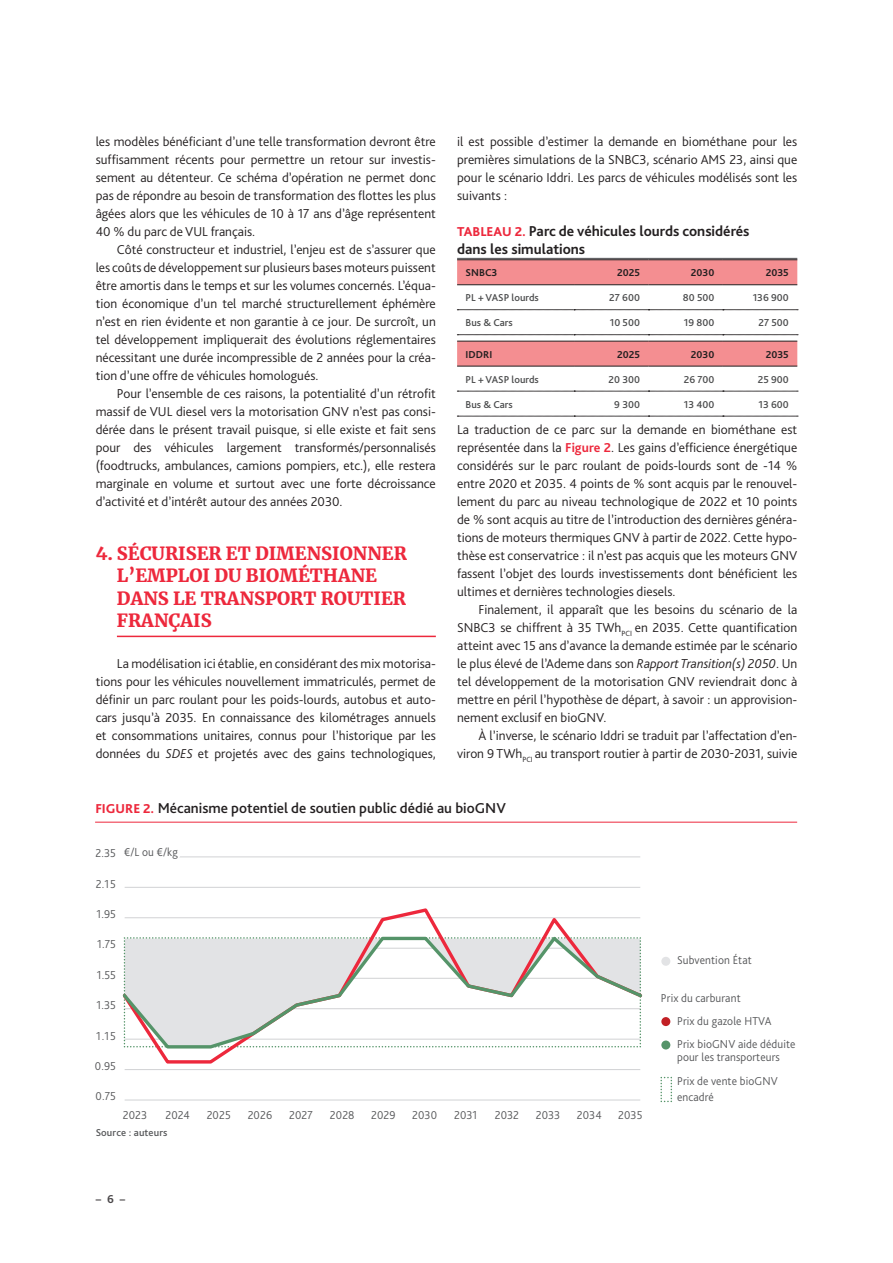
<style>
.page{position:relative;width:893px;height:1263px;background:#fff}
.page>*{position:absolute;margin:0;border:0;box-sizing:border-box;transform-origin:0 0}
.T1{font:900 18px/22.5px "Merriweather";color:#ed283c}
.TitreFigure{font:700 15px/18px "Bliss Pro";color:#231f20}
.t1{font:500 15px "Bliss Pro";color:#231f20}
.texteFR{font:300 13.5px/18px "Bliss Pro";color:#231f20;text-align:justify}
.t2{font:300 12px/13.5px "Bliss Pro";letter-spacing:.01em;color:#57585a;scale:.96 1}
.t3{font:700 12px "Bliss Pro";color:#4a4749}
.TexteTableau{font:500 10.5px "Bliss Pro";color:#4b4c4d}
.TexteTableauBOLD{font:700 10.5px "Bliss Pro";color:#231f20}
.t4{font:500 10.5px "Bliss Pro";letter-spacing:.01em;color:#57585a}
.s1{font-style:italic}
.s2{font-weight:800;font-size:13.5px;color:#ed283c}
.s3{font-weight:700;color:#ed283c}
</style>
<div class="page">
<hr style="left:117px;top:636px;width:319px;height:1px;background:#ed283c">
<hr style="left:457px;top:258px;width:340px;height:1px;background:#636366">
<div style="left:457px;top:260px;width:340px;height:24px;background:#f48e91"></div>
<svg style="left:457px;top:309px;width:341px;height:1px"></svg>
<svg style="left:457px;top:334px;width:341px;height:1px"></svg>
<hr style="left:457px;top:259px;width:117px;height:1px;background:#231f20">
<hr style="left:574px;top:259px;width:74px;height:1px;background:#231f20">
<hr style="left:648px;top:259px;width:75px;height:1px;background:#231f20">
<hr style="left:723px;top:259px;width:74px;height:1px;background:#231f20">
<hr style="left:457px;top:284px;width:117px;height:1px;background:#231f20">
<hr style="left:574px;top:284px;width:74px;height:1px;background:#231f20">
<hr style="left:648px;top:284px;width:75px;height:1px;background:#231f20">
<hr style="left:723px;top:284px;width:74px;height:1px;background:#231f20">
<div style="left:457px;top:342px;width:340px;height:24px;background:#f48e91"></div>
<svg style="left:457px;top:391px;width:341px;height:1px"></svg>
<svg style="left:457px;top:416px;width:341px;height:1px"></svg>
<hr style="left:457px;top:341px;width:117px;height:1px;background:#231f20">
<hr style="left:574px;top:341px;width:74px;height:1px;background:#231f20">
<hr style="left:648px;top:341px;width:75px;height:1px;background:#231f20">
<hr style="left:723px;top:341px;width:74px;height:1px;background:#231f20">
<hr style="left:457px;top:366px;width:117px;height:1px;background:#231f20">
<hr style="left:574px;top:366px;width:74px;height:1px;background:#231f20">
<hr style="left:648px;top:366px;width:75px;height:1px;background:#231f20">
<hr style="left:723px;top:366px;width:74px;height:1px;background:#231f20">
<hr style="left:125px;top:857px;width:515px;height:1px;background:#d1d2d4">
<hr style="left:125px;top:1069px;width:515px;height:1px;background:#d1d2d4">
<hr style="left:125px;top:887px;width:515px;height:1px;background:#d1d2d4">
<hr style="left:125px;top:1100px;width:515px;height:1px;background:#d1d2d4">
<hr style="left:95px;top:822px;width:702px;height:1px;background:#ed283c">
<div style="left:122px;top:844px;width:58px;height:18px;background:#fff;border-radius:8px"></div>
<div style="left:661px;top:957px;width:9px;height:9px;background:#e2e3e5;border-radius:50%"></div>
<div style="left:661px;top:1040px;width:9px;height:9px;background:#559469;border-radius:50%"></div>
<div style="left:661px;top:1017px;width:9px;height:9px;background:#c22025;border-radius:50%"></div>
<svg style="left:124px;top:908px;width:516px;height:156px"></svg>
<svg style="left:122px;top:933px;width:521px;height:117px"></svg>
<svg style="left:660px;top:1076px;width:12px;height:27px"></svg>
<p class="texteFR" style="left:96px;top:132px;width:342px">les modèles bénéficiant d’une telle transformation devront être suffisamment récents pour permettre un retour sur investis&shy;sement au détenteur. Ce schéma d’opération ne permet donc pas de répondre au besoin de transformation des flottes les plus âgées alors que les véhicules de 10 à 17 ans d’âge représentent 40 % du parc de VUL français.</p>
<p class="texteFR" style="left:96px;top:240px;width:342px;text-indent:21px">Côté constructeur et industriel, l’enjeu est de s’assurer que les coûts de développement sur plusieurs bases moteurs puissent être amortis dans le temps et sur les volumes concernés. L’équa&shy;tion économique d’un tel marché structurellement éphémère n’est en rien évidente et non garantie à ce jour. De surcroît, un tel développement impliquerait des évolutions réglementaires nécessitant une durée incompressible de 2 années pour la créa&shy;tion d’une offre de véhicules homologués.</p>
<p class="texteFR" style="left:96px;top:384px;width:342px;text-indent:21px">Pour l’ensemble de ces raisons, la potentialité d’un rétrofit massif de VUL diesel vers la motorisation GNV n’est pas consi&shy;dérée dans le présent travail puisque, si elle existe et fait sens pour des véhicules largement transformés/personnalisés (foodtrucks, ambulances, camions pompiers, etc.), elle restera marginale en volume et surtout avec une forte décroissance d’activité et d’intérêt autour des années 2030.</p>
<p class="T1" style="left:117px;top:541px;width:291px;text-indent:-21px">4. SÉCURISER ET DIMENSIONNER<br>L’EMPLOI DU BIOMÉTHANE<br>DANS LE TRANSPORT ROUTIER<br>FRANÇAIS</p>
<p class="texteFR" style="left:96px;top:654px;width:342px;text-indent:21px">La modélisation ici établie, en considérant des mix motorisa&shy;tions pour les véhicules nouvellement immatriculés, permet de définir un parc roulant pour les poids-lourds, autobus et auto&shy;cars jusqu’à 2035. En connaissance des kilométrages annuels et consommations unitaires, connus pour l’historique par les données du <span class="s1">SDES</span> et projetés avec des gains technologiques,</p>
<p class="texteFR" style="left:457px;top:132px;width:342px">il est possible d’estimer la demande en biométhane pour les premières simulations de la SNBC3, scénario AMS 23, ainsi que pour le scénario Iddri. Les parcs de véhicules modélisés sont les suivants :</p>
<p class="TitreFigure" style="left:457px;top:222px;width:294px"><span class="s2">TABLEAU 2.</span> Parc de véhicules lourds considérés dans les simulations</p>
<p class="TexteTableauBOLD" style="left:466px;top:266px;width:33px">SNBC3</p>
<p class="TexteTableauBOLD" style="left:617px;top:266px;width:24px">2025</p>
<p class="TexteTableauBOLD" style="left:691px;top:266px;width:25px">2030</p>
<p class="TexteTableauBOLD" style="left:766px;top:266px;width:25px">2035</p>
<p class="TexteTableau" style="left:466px;top:291px;width:75px">PL + VASP lourds</p>
<p class="TexteTableau" style="left:609px;top:291px;width:32px">27 600</p>
<p class="TexteTableau" style="left:683px;top:291px;width:33px">80 500</p>
<p class="TexteTableau" style="left:753px;top:291px;width:38px">136 900</p>
<p class="TexteTableau" style="left:466px;top:316px;width:49px">Bus &amp; Cars</p>
<p class="TexteTableau" style="left:610px;top:316px;width:32px">10 500</p>
<p class="TexteTableau" style="left:684px;top:316px;width:32px">19 800</p>
<p class="TexteTableau" style="left:758px;top:316px;width:32px">27 500</p>
<p class="TexteTableauBOLD" style="left:466px;top:348px;width:28px">IDDRI</p>
<p class="TexteTableauBOLD" style="left:617px;top:348px;width:24px">2025</p>
<p class="TexteTableauBOLD" style="left:691px;top:348px;width:25px">2030</p>
<p class="TexteTableauBOLD" style="left:766px;top:348px;width:25px">2035</p>
<p class="TexteTableau" style="left:466px;top:373px;width:75px">PL + VASP lourds</p>
<p class="TexteTableau" style="left:609px;top:373px;width:33px">20 300</p>
<p class="TexteTableau" style="left:684px;top:373px;width:32px">26 700</p>
<p class="TexteTableau" style="left:758px;top:373px;width:32px">25 900</p>
<p class="TexteTableau" style="left:466px;top:398px;width:49px">Bus &amp; Cars</p>
<p class="TexteTableau" style="left:614px;top:398px;width:27px">9 300</p>
<p class="TexteTableau" style="left:684px;top:398px;width:32px">13 400</p>
<p class="TexteTableau" style="left:758px;top:398px;width:32px">13 600</p>
<p class="texteFR" style="left:457px;top:420px;width:342px">La traduction de ce parc sur la demande en biométhane est représentée dans la <span class="s3">Figure 2</span>. Les gains d’efficience énergétique considérés sur le parc roulant de poids-lourds sont de -14 % entre 2020 et 2035. 4 points de % sont acquis par le renouvel&shy;lement du parc au niveau technologique de 2022 et 10 points de % sont acquis au titre de l’introduction des dernières généra&shy;tions de moteurs thermiques GNV à partir de 2022. Cette hypo&shy;thèse est conservatrice : il n’est pas acquis que les moteurs GNV fassent l’objet des lourds investissements dont bénéficient les ultimes et dernières technologies diesels.</p>
<p class="texteFR" style="left:457px;top:600px;width:342px;text-indent:21px">Finalement, il apparaît que les besoins du scénario de la SNBC3 se chiffrent à 35 TWh<sub>PCI</sub> en 2035. Cette quantification atteint avec 15 ans d’avance la demande estimée par le scénario le plus élevé de l’Ademe dans son <span class="s1">Rapport Transition(s) 2050</span>. Un tel développement de la motorisation GNV reviendrait donc à mettre en péril l’hypothèse de départ, à savoir : un approvision&shy;nement exclusif en bioGNV.</p>
<p class="texteFR" style="left:457px;top:726px;width:342px;text-align:right">À l’inverse, le scénario Iddri se traduit par l’affectation d’en&shy;viron 9 TWh<sub>PCI</sub> au transport routier à partir de 2030-2031, suivie</p>
<p class="t1" style="left:95px;top:798px;width:412px"><span class="s2">FIGURE 2.</span> Mécanisme potentiel de soutien public dédié au bioGNV</p>
<p class="t2" style="left:96px;top:846px;width:23px">2.35</p>
<p class="t2" style="left:96px;top:877px;width:22px">2.15</p>
<p class="t2" style="left:97px;top:907px;width:22px">1.95</p>
<p class="t2" style="left:97px;top:937px;width:21px">1.75</p>
<p class="t2" style="left:97px;top:968px;width:22px">1.55</p>
<p class="t2" style="left:97px;top:998px;width:22px">1.35</p>
<p class="t2" style="left:96px;top:1029px;width:22px">1.15</p>
<p class="t2" style="left:95px;top:1059px;width:24px">0.95</p>
<p class="t2" style="left:96px;top:1090px;width:23px">0.75</p>
<p class="t2" style="left:124px;top:846px;width:57px">€/L ou €/kg</p>
<p class="t2" style="left:123px;top:1108px;width:27px">2023</p>
<p class="t2" style="left:165px;top:1108px;width:27px">2024</p>
<p class="t2" style="left:207px;top:1108px;width:27px">2025</p>
<p class="t2" style="left:248px;top:1108px;width:27px">2026</p>
<p class="t2" style="left:289px;top:1108px;width:26px">2027</p>
<p class="t2" style="left:330px;top:1108px;width:27px">2028</p>
<p class="t2" style="left:371px;top:1108px;width:27px">2029</p>
<p class="t2" style="left:412px;top:1108px;width:27px">2030</p>
<p class="t2" style="left:454px;top:1108px;width:25px">2031</p>
<p class="t2" style="left:495px;top:1108px;width:27px">2032</p>
<p class="t2" style="left:536px;top:1108px;width:27px">2033</p>
<p class="t2" style="left:577px;top:1108px;width:27px">2034</p>
<p class="t2" style="left:618px;top:1108px;width:27px">2035</p>
<p class="t4" style="left:96px;top:1126px;width:73px">Source : auteurs</p>
<p class="t2" style="left:677px;top:953px;width:79px">Subvention État</p>
<p class="t2" style="left:661px;top:991px;width:84px">Prix du carburant</p>
<p class="t2" style="left:677px;top:1014px;width:100px">Prix du gazole HTVA</p>
<p class="t2" style="left:677px;top:1037px;width:125px">Prix bioGNV aide déduite pour les transporteurs</p>
<p class="t2" style="left:677px;top:1073px;width:106px;line-height:16.5px">Prix de vente bioGNV encadré</p>
<p class="t3" style="left:96px;top:1191px;width:31px">–6–</p>
</div>
